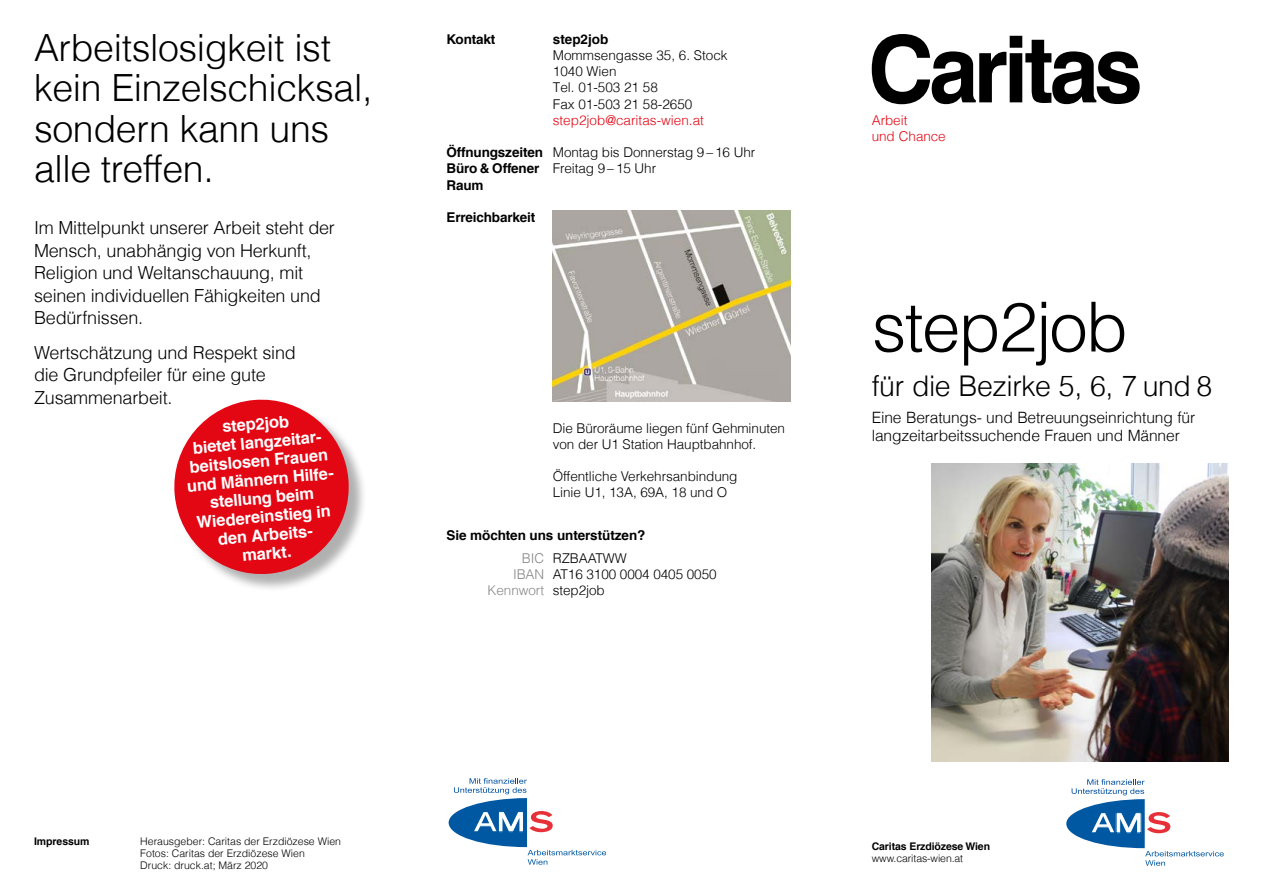
<style>
.page{position:relative;width:1263px;height:893px;background:#fff}
.page>*{position:absolute;margin:0;border:0;box-sizing:border-box;transform-origin:0 0}
.t1{font:300 69px "Helvetica LT Com";letter-spacing:-.025em;color:#000}
.t2{font:300 37.5px/40.5px "Helvetica LT Com";letter-spacing:-.01em;color:#000}
.t3{font:300 28.5px "Helvetica LT Com";letter-spacing:-.015em;color:#000}
.t4{font:300 18px/22.5px "Helvetica LT Com";letter-spacing:-.01em;color:#000}
.t5{font:700 16.5px/18.6px "Helvetica LT Com";color:#fff;text-align:center}
.t6{font:300 15.6px/17.7px "Helvetica LT Com";letter-spacing:-.01em;color:#000}
.t7{font:300 13.5px/16.2px "Helvetica LT Com";letter-spacing:-.005em;color:#000}
.t8{font:700 13.5px/16.2px "Helvetica LT Com";letter-spacing:-.01em;color:#000}
.t9{font:300 13.5px/16.2px "Helvetica LT Com";color:#e30613}
.t10{font:300 13.5px/16.2px "Helvetica LT Com";letter-spacing:-.005em;color:#878787;text-align:right}
.t11{font:300 10.5px/12px "Helvetica LT Com";color:#000}
.t12{font:700 10.5px "Helvetica LT Com";letter-spacing:-.01em;color:#000}
</style>
<div class="page">
<svg style="left:1066px;top:779px;width:158px;height:87px"></svg>
<svg style="left:449px;top:778px;width:157px;height:87px"></svg>
<div style="left:176px;top:402px;width:192px;height:191px;background:#000;opacity:.31"></div>
<svg style="left:174px;top:399px;width:179px;height:179px"></svg>
<img style="left:553px;top:210px;width:238px;height:191px">
<svg style="left:872px;top:34px;width:268px;height:70px"></svg>
<img style="left:931px;top:463px;width:298px;height:298px">
<h2 class="t2" style="left:34px;top:27px;width:340px">Arbeitslosigkeit ist kein Einzelschicksal, sondern kann uns alle treffen.</h2>
<h3 class="t4" style="left:34px;top:216px;width:302px">Im Mittelpunkt unserer Arbeit steht der<br>Mensch, unabhängig von Herkunft,<br>Religion und Weltanschauung, mit seinen individuellen Fähigkeiten und<br>Bedürfnissen.</h3>
<h3 class="t4" style="left:34px;top:341px;width:263px">Wertschätzung und Respekt sind die Grundpfeiler für eine gute<br>Zusammenarbeit.</h3>
<p class="t5" style="left:181px;top:421px;width:152px;rotate:-5deg">step2job<br>bietet langzeitar&shy;beitslosen Frauen und Männern Hilfe&shy;stellung beim<br>Wiedereinstieg in den Arbeits&shy;markt.</p>
<p class="t8" style="left:446px;top:31px;width:50px">Kontakt</p>
<p class="t8" style="left:446px;top:144px;width:98px">Öffnungszeiten<br>Büro &amp; Offener<br>Raum</p>
<p class="t8" style="left:446px;top:209px;width:90px">Erreichbarkeit</p>
<p class="t8" style="left:553px;top:31px;width:57px">step2job</p>
<p class="t7" style="left:553px;top:47px;width:176px">Mommsengasse 35, 6. Stock<br>1040 Wien<br>Tel. 01-503 21 58<br>Fax 01-503 21 58-2650</p>
<p class="t9" style="left:553px;top:112px;width:153px">step2job@caritas-wien.at</p>
<p class="t7" style="left:553px;top:144px;width:204px">Montag bis Donnerstag 9 – 16 Uhr<br>Freitag 9 – 15 Uhr</p>
<p class="t7" style="left:553px;top:419px;width:234px">Die Büroräume liegen fünf Gehminuten von der U1 Station Hauptbahnhof.</p>
<p class="t7" style="left:553px;top:468px;width:186px">Öffentliche Verkehrsanbindung<br>Linie U1, 13A, 69A, 18 und O</p>
<p class="t8" style="left:446px;top:527px;width:200px">Sie möchten uns unterstützen?</p>
<p class="t10" style="left:487px;top:549px;width:58px">BIC<br>IBAN<br>Kennwort</p>
<p class="t7" style="left:553px;top:549px;width:165px">RZBAATWW<br>AT16 3100 0004 0405 0050 step2job</p>
<p class="t9" style="left:872px;top:111px;width:76px">Arbeit<br>und Chance</p>
<h1 class="t1" style="left:872px;top:284px;width:258px">step2job</h1>
<h3 class="t3" style="left:872px;top:369px;width:342px">für die Bezirke 5, 6, 7 und 8</h3>
<p class="t6" style="left:872px;top:409px;width:325px">Eine Beratungs- und Betreuungseinrichtung für langzeitarbeitssuchende Frauen und Männer</p>
<p class="t12" style="left:34px;top:835px;width:57px">Impressum</p>
<p class="t11" style="left:140px;top:835px;width:202px">Herausgeber: Caritas der Erzdiözese Wien<br>Fotos: Caritas der Erzdiözese Wien<br>Druck: druck.at; März 2020</p>
<p class="t12" style="left:872px;top:839px;width:120px">Caritas Erzdiözese Wien</p>
<p class="t11" style="left:872px;top:852px;width:93px">www.caritas-wien.at</p>
</div>
